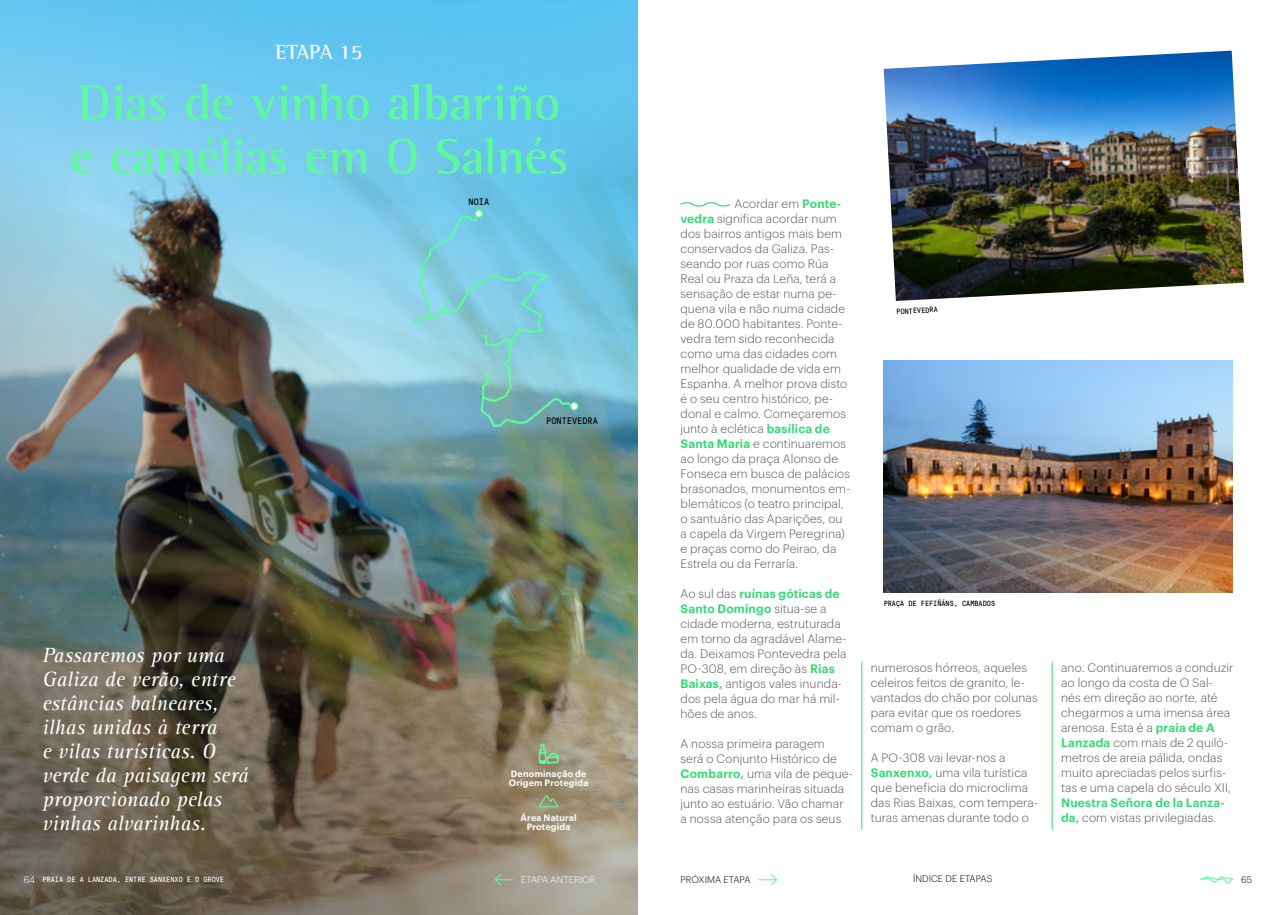
<style>
.page{position:relative;width:1276px;height:915px;background:#fff}
.page>*{position:absolute;margin:0;border:0;box-sizing:border-box;transform-origin:0 0}
.t1{font:700 51px/54px "Rotis Semi Serif Std";letter-spacing:-.01em;color:#61f7a0}
.t2{font:italic 21px/24px "Rotis Serif";letter-spacing:.005em;color:#fff}
.t3{font:700 21px "Rotis Semi Serif Std";color:#f7f7f7}
.t4{font:300 12px/15px "Graphik";letter-spacing:.01em;color:#575756}
.t5{font:600 12px/15px "Graphik";letter-spacing:.015em;color:#33db72}
.t6{font:300 9.3px "Graphik";letter-spacing:.005em;color:#000}
.t7{font:9.3px "GT Pressura Mono";color:#000}
.t8{font:300 9.3px "Graphik";letter-spacing:.005em;color:#fff}
.t9{font:600 9px/9px "Graphik";letter-spacing:.02em;color:#fff}
.t10{font:7.5px "GT Pressura Mono";color:#fff}
.t11{font:7.5px "GT Pressura Mono";color:#000}
.s1{font-weight:600;color:#33db72}
.s2{font-weight:300;color:#575756}
.s3{font-family:"Graphik";font-weight:300;font-size:9.3px}
</style>
<div class="page">
<img style="left:0;top:0;width:638px;height:914px">
<svg style="left:538px;top:793px;width:21px;height:14px"></svg>
<svg style="left:539px;top:743px;width:19px;height:20px"></svg>
<img style="left:883px;top:51px;width:360px;height:250px">
<img style="left:883px;top:360px;width:349px;height:232px">
<svg style="left:680px;top:202px;width:50px;height:5px"></svg>
<hr style="left:861px;top:661px;width:1px;height:168px;background:#33db72">
<hr style="left:1052px;top:661px;width:1px;height:168px;background:#33db72">
<svg style="left:410px;top:214px;width:163px;height:214px;background:#7fc7d8"></svg>
<div style="left:474px;top:209px;width:9px;height:9px;background:#fff;border:2px solid #61f7a0;border-radius:50%"></div>
<svg style="left:570px;top:402px;width:8px;height:8px"></svg>
<svg style="left:758px;top:874px;width:20px;height:12px"></svg>
<svg style="left:1199px;top:876px;width:34px;height:7px"></svg>
<svg style="left:493px;top:872px;width:20px;height:14px"></svg>
<h2 class="t3" style="left:275px;top:39px;width:89px">ETAPA 15</h2>
<h1 class="t1" style="left:70px;top:75px;width:499px">Dias de vinho albariño e camélias em O Salnés</h1>
<h2 class="t2" style="left:43px;top:643px;width:208px">Passaremos por uma<br>Galiza de verão, entre estâncias balneares, ilhas unidas à terra<br>e vilas turísticas. O verde da paisagem será proporcionado pelas vinhas alvarinhas.</h2>
<p class="t7" style="left:468px;top:195px;width:22px">NOIA</p>
<p class="t7" style="left:546px;top:413px;width:53px">PONTEVEDRA</p>
<p class="t9" style="left:509px;top:768px;width:81px">Denominação de<br>Origem Protegida</p>
<p class="t9" style="left:520px;top:812px;width:58px;text-align:center">Área Natural<br>Protegida</p>
<p class="t4" style="left:680px;top:195px;width:171px;text-indent:54px">Acordar em <span class="s1">Ponte&shy;vedra</span> significa acordar num dos bairros antigos mais bem conservados da Galiza. Pas&shy;seando por ruas como Rúa<br>Real ou Praza da Leña, terá a sensação de estar numa pe&shy;quena vila e não numa cidade de 80.000 habitantes. Ponte&shy;vedra tem sido reconhecida como uma das cidades com melhor qualidade de vida em<br>Espanha. A melhor prova disto é o seu centro histórico, pe&shy;donal e calmo. Começaremos junto à eclética <span class="s1">basílica de<br>Santa Maria</span> e continuaremos ao longo da praça Alonso de<br>Fonseca em busca de palácios brasonados, monumentos em&shy;blemáticos (o teatro principal, o santuário das Aparições, ou a capela da Virgem Peregrina) e praças como do Peirao, da<br>Estrela ou da Ferraría.</p>
<p class="t4" style="left:680px;top:585px;width:168px">Ao sul das <span class="s1">ruínas góticas de<br>Santo Domingo</span> situa-se a cidade moderna, estruturada em torno da agradável Alame&shy;da. Deixamos Pontevedra pela<br>PO-308, em direção às <span class="s1">Rias<br>Baixas,</span> antigos vales inunda&shy;dos pela água do mar há mil&shy;hões de anos.</p>
<p class="t4" style="left:680px;top:735px;width:174px">A nossa primeira paragem<br>será o Conjunto Histórico de<br><span class="s1">Combarro,</span> uma vila de peque&shy;nas casas marinheiras situada junto ao estuário. Vão chamar a nossa atenção para os seus</p>
<p class="t11" style="left:896px;top:306px;width:43px;rotate:-3deg">PONTEVEDRA</p>
<p class="t11" style="left:883px;top:598px;width:113px">PRAÇA DE FEFIÑÁNS, CAMBADOS</p>
<p class="t4" style="left:871px;top:658px;width:168px">numerosos hórreos, aqueles celeiros feitos de granito, le&shy;vantados do chão por colunas para evitar que os roedores comam o grão.</p>
<p class="t4" style="left:871px;top:748px;width:169px">A PO-308 vai levar-nos a<br><span class="s1">Sanxenxo,</span> uma vila turística que beneficia do microclima das Rias Baixas, com tempera&shy;turas amenas durante todo o</p>
<p class="t4" style="left:1061px;top:658px;width:174px">ano. Continuaremos a conduzir ao longo da costa de O Sal&shy;nés em direção ao norte, até chegarmos a uma imensa área arenosa. Esta é a <span class="s1">praia de A<br>Lanzada</span> com mais de 2 quiló&shy;metros de areia pálida, ondas muito apreciadas pelos surfis&shy;tas e uma capela do século XII,</p>
<p class="t5" style="left:1061px;top:793px;width:165px">Nuestra Señora de la Lanza&shy;da, <span class="s2">com vistas privilegiadas.</span></p>
<p class="t10" style="left:24px;top:874px;width:202px"><span class="s3">64</span> PRAIA DE A LANZADA, ENTRE SANXENXO E O GROVE</p>
<p class="t8" style="left:521px;top:872px;width:76px">ETAPA ANTERIOR</p>
<p class="t6" style="left:680px;top:872px;width:72px">PRÓXIMA ETAPA</p>
<p class="t6" style="left:913px;top:871px;width:81px">ÍNDICE DE ETAPAS</p>
<p class="t6" style="left:1241px;top:872px;width:12px">65</p>
</div>
